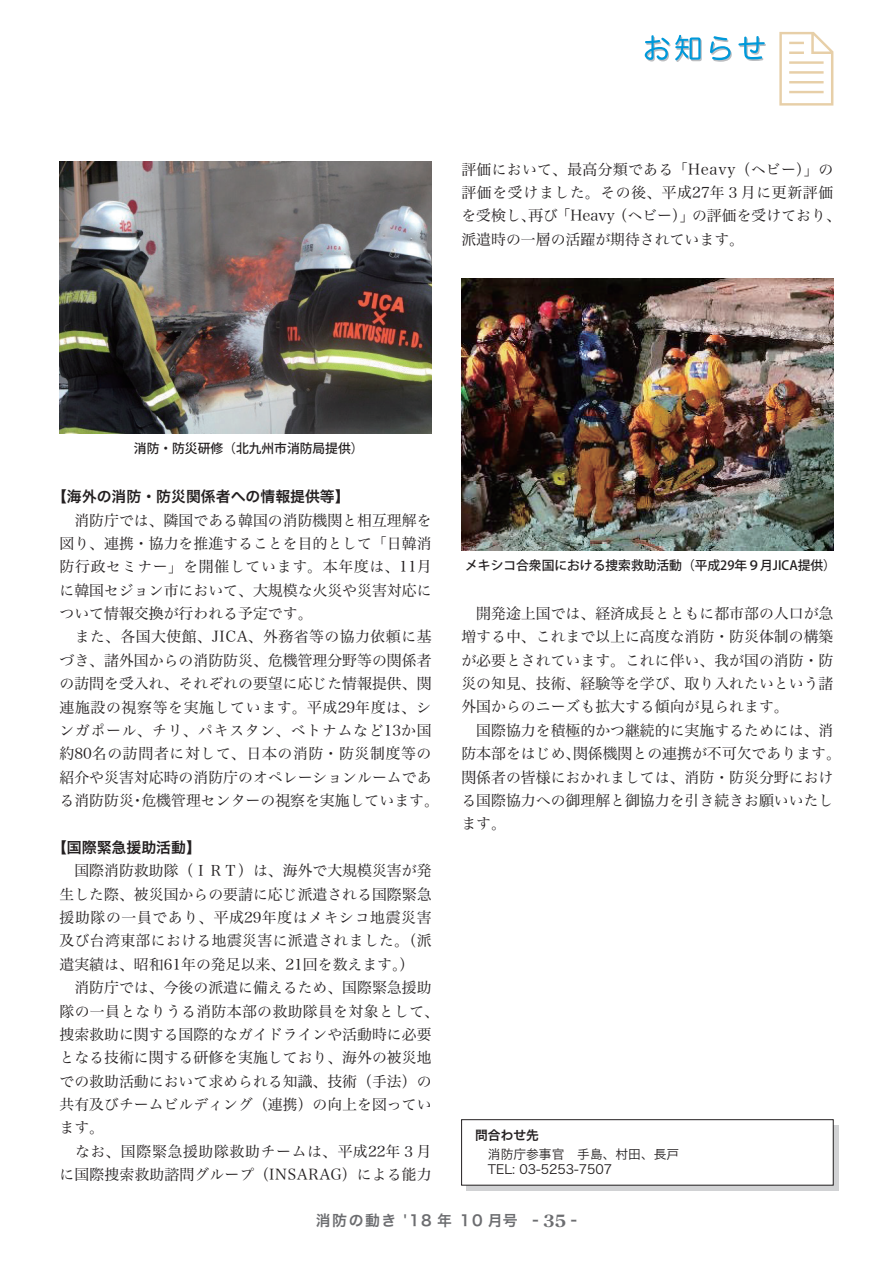
<style>
.page{position:relative;width:893px;height:1263px;background:#fff}
.page>*{position:absolute;margin:0;border:0;box-sizing:border-box;transform-origin:0 0}
.t1{font:14.85px/23.4px "Hira Min Pro N W3";color:#231f20}
.t2{font:14.85px "Hira Kaku Pro N W6";color:#231f20}
.t3{font:14.85px "Hira Kaku Pro W6";letter-spacing:.1em;color:#6c6d70}
.t4{font:500 12.75px "Koz Go Pro";color:#231f20}
.t5{font:12.75px/14.9px "Hira Kaku Pro N W3";color:#231f20}
.t6{font:12.75px "Hira Kaku Pro N W6";color:#231f20}
.s1{font-family:"Century Old Style Std";font-weight:700;font-size:16.95px}
</style>
<div class="page">
<img style="left:60px;top:162px;width:372px;height:272px">
<svg style="left:467px;top:1125px;width:372px;height:66px;background:#bdbdbf"></svg>
<div style="left:462px;top:1120px;width:371px;height:65px;background:#fff"></div>
<div style="left:461px;top:1119px;width:372px;height:66px;border:1px solid #231f20"></div>
<img style="left:461px;top:279px;width:372px;height:272px">
<svg style="left:779px;top:32px;width:54px;height:74px"></svg>
<svg style="left:645px;top:35px;width:121px;height:27px"></svg>
<p class="t1" style="left:461px;top:156px;width:381px">評価において、最高分類である「Heavy（ヘビー）」の評価を受けました。その後、平成27年３月に更新評価を受検し、再び「Heavy（ヘビー）」の評価を受けており、派遣時の一層の活躍が期待されています。</p>
<p class="t4" style="left:134px;top:441px;width:231px">消防・防災研修（北九州市消防局提供）</p>
<p class="t2" style="left:52px;top:483px;width:299px">【海外の消防・防災関係者への情報提供等】</p>
<p class="t1" style="left:60px;top:507px;width:381px">　消防庁では、隣国である韓国の消防機関と相互理解を図り、連携・協力を推進することを目的として「日韓消防行政セミナー」を開催しています。本年度は、11月に韓国セジョン市において、大規模な火災や災害対応について情報交換が行われる予定です。<br>　また、各国大使館、JICA、外務省等の協力依頼に基づき、諸外国からの消防防災、危機管理分野等の関係者の訪問を受入れ、それぞれの要望に応じた情報提供、関連施設の視察等を実施しています。平成29年度は、シンガポール、チリ、パキスタン、ベトナムなど13か国約80名の訪問者に対して、日本の消防・防災制度等の紹介や災害対応時の消防庁のオペレーションルームである消防防災・危機管理センターの視察を実施しています。</p>
<p class="t2" style="left:52px;top:834px;width:150px">【国際緊急援助活動】</p>
<p class="t1" style="left:60px;top:858px;width:381px">　国際消防救助隊（ＩＲＴ）は、海外で大規模災害が発生した際、被災国からの要請に応じ派遣される国際緊急援助隊の一員であり、平成29年度はメキシコ地震災害及び台湾東部における地震災害に派遣されました。（派遣実績は、昭和61年の発足以来、21回を数えます。）<br>　消防庁では、今後の派遣に備えるため、国際緊急援助隊の一員となりうる消防本部の救助隊員を対象として、捜索救助に関する国際的なガイドラインや活動時に必要となる技術に関する研修を実施しており、海外の被災地での救助活動において求められる知識、技術（手法）の共有及びチームビルディング（連携）の向上を図っています。<br>　なお、国際緊急援助隊救助チームは、平成22年３月に国際捜索救助諮問グループ（INSARAG）による能力</p>
<p class="t4" style="left:465px;top:558px;width:372px">メキシコ合衆国における捜索救助活動（平成29年９月JICA提供）</p>
<p class="t1" style="left:461px;top:600px;width:381px">　開発途上国では、経済成長とともに都市部の人口が急増する中、これまで以上に高度な消防・防災体制の構築が必要とされています。これに伴い、我が国の消防・防災の知見、技術、経験等を学び、取り入れたいという諸外国からのニーズも拡大する傾向が見られます。<br>　国際協力を積極的かつ継続的に実施するためには、消防本部をはじめ、関係機関との連携が不可欠であります。関係者の皆様におかれましては、消防・防災分野における国際協力への御理解と御協力を引き続きお願いいたします。</p>
<p class="t6" style="left:475px;top:1124px;width:65px">問合わせ先</p>
<p class="t5" style="left:475px;top:1146px;width:206px">　消防庁参事官　手島、村田、長戸　TEL: 03-5253-7507</p>
<p class="t3" style="left:316px;top:1207px;width:263px">消防の動き '18 年 10 月号 - <span class="s1">35</span> -</p>
</div>
